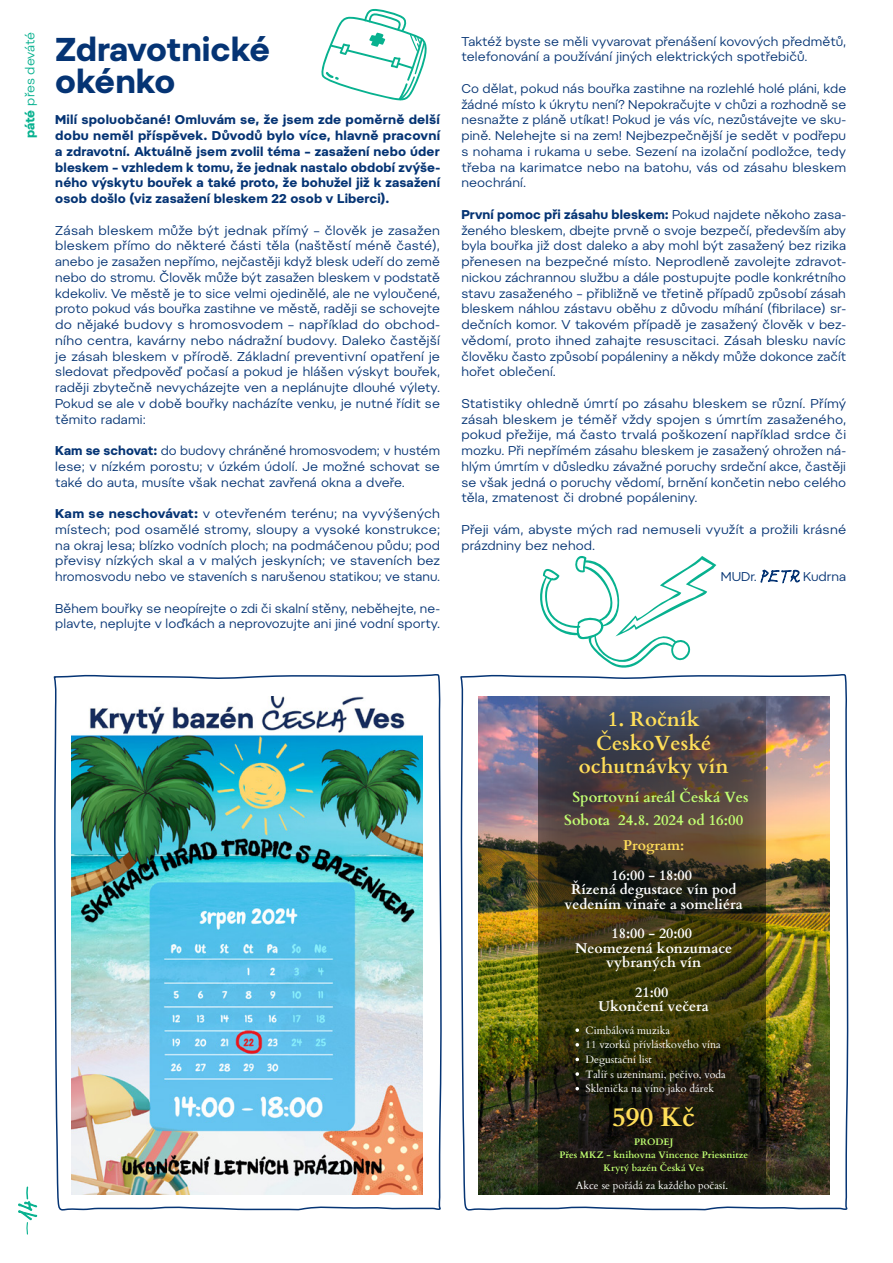
<style>
.page{position:relative;width:893px;height:1263px;background:#fff}
.page>*{position:absolute;margin:0;border:0;box-sizing:border-box;transform-origin:0 0}
.Headline{font:700 33px/31.5px "Pepi";letter-spacing:-.01em;color:#053474}
.t1{font:700 26.85px "Cardo";color:#ffde59}
.t2{font:700 20.55px/23.5px "Cardo";color:#ffde59;text-align:center}
.t3{font:700 14.7px/23.4px "Cardo";color:#c1ff72;text-align:center}
.t4{font:700 14.25px/14.5px "Cardo";color:#fff;text-align:center}
.Text{font:12.75px/15.8px "Pepi";letter-spacing:.005em;color:#053474;text-align:justify}
.Text-2{font:700 12.75px/15.8px "Pepi";letter-spacing:.01em;color:#053474;text-align:justify}
.Text-3{font:12.75px "Pepi";letter-spacing:-.025em;color:#07b18f}
.Podpis{font:12.75px "Pepi";color:#053474}
.t5{font:10.65px/14.5px "Cardo";color:#fff}
.t6{font:700 9.45px/12.9px "Cardo";color:#c1ff72;text-align:center}
.s1{font-weight:700}
.s2{color:#ffde59}
</style>
<div class="page">
<svg style="left:460px;top:569px;width:388px;height:642px"></svg>
<svg style="left:53px;top:674px;width:388px;height:537px"></svg>
<img style="left:478px;top:696px;width:352px;height:498px">
<img style="left:538px;top:696px;width:227px;height:498px">
<svg style="left:575px;top:1028px;width:4px;height:4px"></svg>
<svg style="left:575px;top:1043px;width:4px;height:3px"></svg>
<svg style="left:575px;top:1058px;width:4px;height:3px"></svg>
<svg style="left:575px;top:1072px;width:4px;height:4px"></svg>
<svg style="left:575px;top:1087px;width:4px;height:3px"></svg>
<img style="left:71px;top:696px;width:352px;height:498px">
<svg style="left:760px;top:570px;width:40px;height:15px"></svg>
<svg style="left:321px;top:9px;width:106px;height:92px"></svg>
<svg style="left:538px;top:556px;width:179px;height:113px"></svg>
<svg style="left:18px;top:1186px;width:19px;height:49px"></svg>
<p class="Text-3" style="left:22px;top:138px;width:108px;rotate:-90deg"><span class="s1">páté</span> přes deváté</p>
<p class="Headline" style="left:55px;top:33px;width:216px">Zdravotnické okénko</p>
<p class="Text-2" style="left:55px;top:112px;width:386px">Milí spoluobčané! Omluvám se, že jsem zde poměrně delší dobu neměl příspěvek. Důvodů bylo více, hlavně pracovní a zdravotní. Aktuálně jsem zvolil téma – zasažení nebo úder bleskem – vzhledem k tomu, že jednak nastalo období zvýše&shy;ného výskytu bouřek a také proto, že bohužel již k zasažení osob došlo (viz zasažení bleskem 22 osob v Liberci).</p>
<p class="Text" style="left:55px;top:222px;width:386px">Zásah bleskem může být jednak přímý – člověk je zasažen bleskem přímo do některé části těla (naštěstí méně časté), anebo je zasažen nepřímo, nejčastěji když blesk udeří do země nebo do stromu. Člověk může být zasažen bleskem v podstatě kdekoliv. Ve městě je to sice velmi ojedinělé, ale ne vyloučené, proto pokud vás bouřka zastihne ve městě, raději se schovejte do nějaké budovy s hromosvodem – například do obchod&shy;ního centra, kavárny nebo nádražní budovy. Daleko častější je zásah bleskem v přírodě. Základní preventivní opatření je sledovat předpověď počasí a pokud je hlášen výskyt bouřek, raději zbytečně nevycházejte ven a neplánujte dlouhé výlety.<br>Pokud se ale v době bouřky nacházíte venku, je nutné řídit se těmito radami:</p>
<p class="Text" style="left:55px;top:442px;width:386px"><span class="s1">Kam se schovat:</span> do budovy chráněné hromosvodem; v hustém lese; v nízkém porostu; v úzkém údolí. Je možné schovat se také do auta, musíte však nechat zavřená okna a dveře.</p>
<p class="Text" style="left:55px;top:505px;width:386px"><span class="s1">Kam se neschovávat:</span> v otevřeném terénu; na vyvýšených místech; pod osamělé stromy, sloupy a vysoké konstrukce; na okraj lesa; blízko vodních ploch; na podmáčenou půdu; pod převisy nízkých skal a v malých jeskyních; ve staveních bez hromosvodu nebo ve staveních s narušenou statikou; ve stanu.</p>
<p class="Text" style="left:55px;top:600px;width:386px">Během bouřky se neopírejte o zdi či skalní stěny, neběhejte, ne&shy;plavte, neplujte v loďkách a neprovozujte ani jiné vodní sporty.</p>
<p class="Text" style="left:461px;top:33px;width:386px">Taktéž byste se měli vyvarovat přenášení kovových předmětů, telefonování a používání jiných elektrických spotřebičů.</p>
<p class="Text" style="left:461px;top:80px;width:386px">Co dělat, pokud nás bouřka zastihne na rozlehlé holé pláni, kde žádné místo k úkrytu není? Nepokračujte v chůzi a rozhodně se nesnažte z pláně utíkat! Pokud je vás víc, nezůstávejte ve sku&shy;pině. Nelehejte si na zem! Nejbezpečnější je sedět v podřepu s nohama i rukama u sebe. Sezení na izolační podložce, tedy třeba na karimatce nebo na batohu, vás od zásahu bleskem neochrání.</p>
<p class="Text" style="left:461px;top:206px;width:386px"><span class="s1">První pomoc při zásahu bleskem:</span> Pokud najdete někoho zasa&shy;ženého bleskem, dbejte prvně o svoje bezpečí, především aby byla bouřka již dost daleko a aby mohl být zasažený bez rizika přenesen na bezpečné místo. Neprodleně zavolejte zdravot&shy;nickou záchrannou službu a dále postupujte podle konkrétního stavu zasaženého – přibližně ve třetině případů způsobí zásah bleskem náhlou zástavu oběhu z důvodu míhání (fibrilace) sr&shy;dečních komor. V takovém případě je zasažený člověk v bez&shy;vědomí, proto ihned zahajte resuscitaci. Zásah blesku navíc člověku často způsobí popáleniny a někdy může dokonce začít hořet oblečení.</p>
<p class="Text" style="left:461px;top:395px;width:386px">Statistiky ohledně úmrtí po zásahu bleskem se různí. Přímý zásah bleskem je téměř vždy spojen s úmrtím zasaženého, pokud přežije, má často trvalá poškození například srdce či mozku. Při nepřímém zásahu bleskem je zasažený ohrožen ná&shy;hlým úmrtím v důsledku závažné poruchy srdeční akce, častěji se však jedná o poruchy vědomí, brnění končetin nebo celého těla, zmatenost či drobné popáleniny.</p>
<p class="Text" style="left:461px;top:521px;width:386px">Přeji vám, abyste mých rad nemuseli využít a prožili krásné prázdniny bez nehod.</p>
<p class="Podpis" style="left:721px;top:569px;width:38px">MUDr.</p>
<p class="Podpis" style="left:803px;top:569px;width:44px">Kudrna</p>
<p class="t2" style="left:579px;top:706px;width:151px">1. Ročník<br>ČeskoVeské ochutnávky vín</p>
<p class="t3" style="left:564px;top:784px;width:186px">Sportovní areál Česká Ves<br>Sobota 24.8. 2024 od 16:00</p>
<p class="t4" style="left:611px;top:830px;width:82px;line-height:29.2px"><span class="s2">Program:<br></span>16:00 - 18:00</p>
<p class="t4" style="left:565px;top:881px;width:180px">Řízená degustace vín pod vedením vinaře a someliéra</p>
<p class="t4" style="left:575px;top:925px;width:159px">18:00 - 20:00<br>Neomezená konzumace vybraných vín</p>
<p class="t4" style="left:598px;top:983px;width:112px">21:00<br>Ukončení večera</p>
<p class="t5" style="left:586px;top:1022px;width:142px">Cimbálová muzika<br>11 vzorků přívlástkového vína<br>Degustační list<br>Talíř s uzeninami, pečivo, voda<br>Sklenička na víno jako dárek</p>
<p class="t1" style="left:612px;top:1095px;width:84px">590 Kč</p>
<p class="t6" style="left:559px;top:1135px;width:190px">PRODEJ<br>Přes MKZ - knihovna Vincence Priessnitze<br>Krytý bazén Česká Ves</p>
<p class="t5" style="left:576px;top:1177px;width:154px">Akce se pořádá za každého počasí.</p>
</div>
